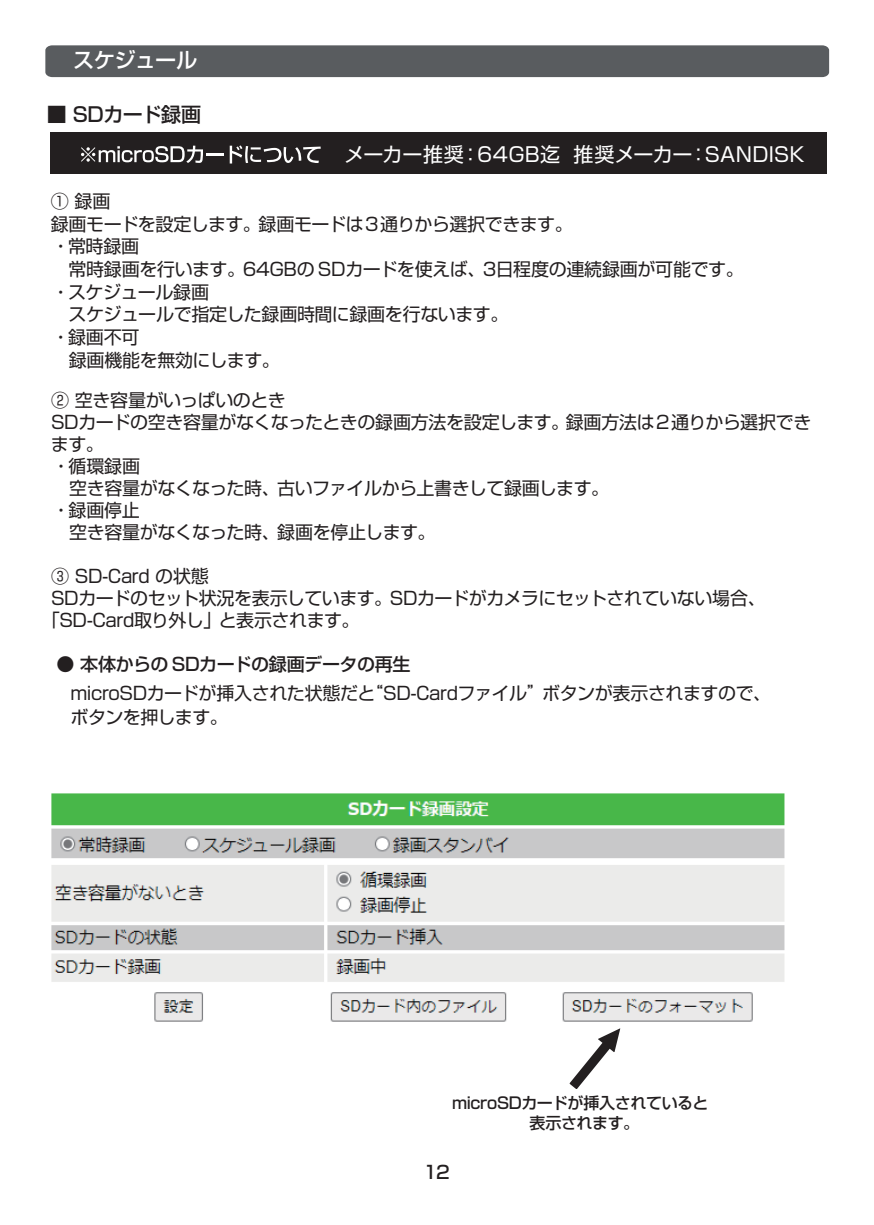
<style>
.page{position:relative;width:874px;height:1225px;background:#fff}
.page>*{position:absolute;margin:0;border:0;box-sizing:border-box;transform-origin:0 0}
.t1{font:500 21.2px "Shin Go Pro";letter-spacing:-.03em;color:#fff}
.t2{font:20px "Shin Go Pro";letter-spacing:.01em;color:#fff}
.t3{font:500 20px "Shin Go Pro";letter-spacing:-.025em;color:#231f20}
.t4{font:18px/22.6px "Shin Go Pro";letter-spacing:-.025em;color:#231f20}
.t5{font:500 18px "Shin Go Pro";letter-spacing:-.025em;color:#231f20}
.t6{font:500 16px/20px "Shin Go Pro";letter-spacing:-.025em;color:#231f20;text-align:center}
</style>
<div class="page">
<img style="left:51px;top:793px;width:734px;height:229px">
<svg style="left:569px;top:1028px;width:52px;height:61px"></svg>
<div style="left:621px;top:1121px;width:11px;height:11px;border:6px solid #fff;border-radius:50%"></div>
<div style="left:622px;top:1122px;width:9px;height:9px;border:6px solid #fff;border-radius:50%"></div>
<div style="left:45px;top:45px;width:783px;height:32px;background:#595c5f"></div>
<div style="left:51px;top:132px;width:775px;height:42px;background:#231f20"></div>
<svg style="left:81px;top:146px;width:122px;height:17px"></svg>
<hr style="left:206px;top:153px;width:18px;height:3px;background:#fff">
<svg style="left:229px;top:145px;width:91px;height:18px"></svg>
<p class="t1" style="left:73px;top:43px;width:146px">スケジュール　</p>
<p class="t3" style="left:47px;top:98px;width:156px">■ SDカード録画</p>
<p class="t2" style="left:344px;top:138px;width:461px">メーカー推奨：64GB迄 推奨メーカー：SANDISK</p>
<p class="t4" style="left:51px;top:187px;width:523px">① 録画<br>録画モードを設定します。録画モードは３通りから選択できます。・常時録画</p>
<p class="t4" style="left:69px;top:255px;width:676px">常時録画を行います。64GBの SDカードを使えば、3日程度の連続録画が可能です。</p>
<p class="t4" style="left:52px;top:278px;width:159px">・スケジュール録画</p>
<p class="t4" style="left:69px;top:301px;width:441px">スケジュールで指定した録画時間に録画を行ないます。</p>
<p class="t4" style="left:52px;top:324px;width:89px">・録画不可</p>
<p class="t4" style="left:69px;top:346px;width:212px">録画機能を無効にします。</p>
<p class="t4" style="left:51px;top:386px;width:236px">② 空き容量がいっぱいのとき</p>
<p class="t4" style="left:51px;top:408px;width:761px">SDカードの空き容量がなくなったときの録画方法を設定します。録画方法は２通りから選択でき</p>
<p class="t4" style="left:51px;top:430px;width:54px">ます。</p>
<p class="t4" style="left:52px;top:452px;width:89px">・循環録画</p>
<p class="t4" style="left:69px;top:474px;width:541px">空き容量がなくなった時、古いファイルから上書きして録画します。</p>
<p class="t4" style="left:52px;top:496px;width:89px">・録画停止</p>
<p class="t4" style="left:69px;top:518px;width:368px">空き容量がなくなった時、録画を停止します。</p>
<p class="t4" style="left:51px;top:562px;width:159px">③ SD-Card の状態</p>
<p class="t4" style="left:51px;top:584px;width:715px">SDカードのセット状況を表示しています。SDカードがカメラにセットされていない場合、</p>
<p class="t4" style="left:42px;top:606px;width:319px">「SD-Card取り外し」と表示されます。</p>
<p class="t5" style="left:56px;top:649px;width:355px">● 本体からの SDカードの録画データの再生</p>
<p class="t4" style="left:70px;top:679px;width:702px;line-height:24px">microSDカードが挿入された状態だと“SD-Cardファイル”ボタンが表示されますので、ボタンを押します。</p>
<p class="t6" style="left:452px;top:1090px;width:258px">microSDカードが挿入されていると表示されます。</p>
<p class="t5" style="left:423px;top:1157px;width:28px">12</p>
</div>
